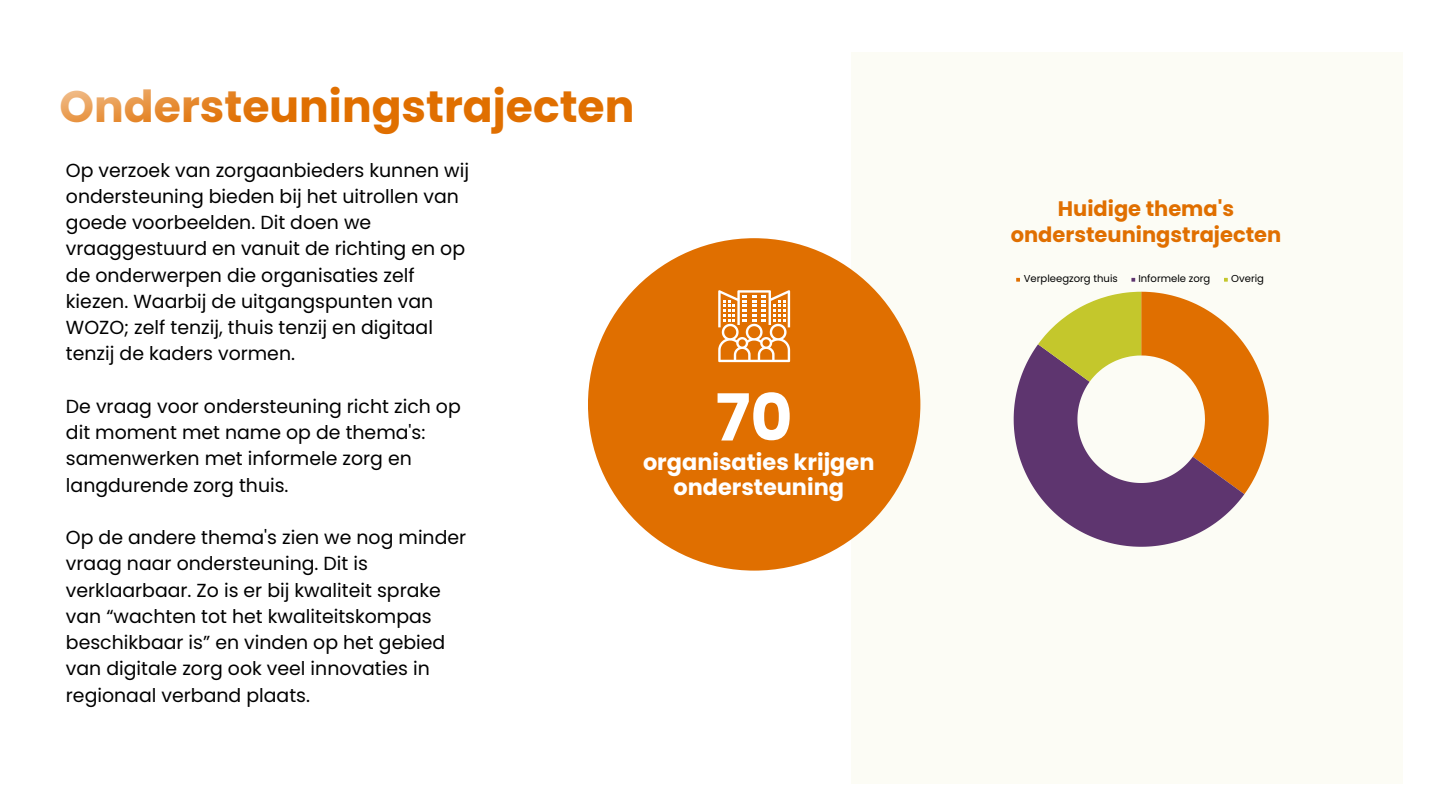
<style>
.page{position:relative;width:1440px;height:810px;background:#fff}
.page>*{position:absolute;margin:0;border:0;box-sizing:border-box;transform-origin:0 0}
.t1{font:700 64.8px "Poppins";color:#fff}
.t2{font:700 44.1px "Poppins";color:#e06f00}
.t3{font:700 22.4px "Poppins";color:#fff}
.t4{font:700 21px/26.2px "Poppins";color:#e06f00;text-align:center}
.t5{font:18.9px/26.2px "Poppins";color:#000}
.t6{font:10.1px "Poppins";color:#000}
</style>
<div class="page">
<div style="left:851px;top:53px;width:552px;height:731px;background:#fcfcf5"></div>
<div style="left:588px;top:238px;width:332px;height:333px;background:#e06f00;border-radius:50%"></div>
<svg style="left:718px;top:290px;width:72px;height:72px"></svg>
<svg style="left:1016px;top:278px;width:4px;height:4px"></svg>
<svg style="left:1131px;top:278px;width:4px;height:4px"></svg>
<svg style="left:1224px;top:278px;width:4px;height:4px"></svg>
<svg style="left:1014px;top:344px;width:230px;height:203px;fill:#5e356f"></svg>
<svg style="left:1038px;top:292px;width:231px;height:202px"></svg>
<p class="t2" style="left:60px;top:76px;width:576px">Ondersteuningstrajecten</p>
<p class="t5" style="left:66px;top:157px;width:405px">Op verzoek van zorgaanbieders kunnen wij ondersteuning bieden bij het uitrollen van goede voorbeelden. Dit doen we vraaggestuurd en vanuit de richting en op de onderwerpen die organisaties zelf kiezen. Waarbij de uitgangspunten van WOZO; zelf tenzij, thuis tenzij en digitaal tenzij de kaders vormen.</p>
<p class="t5" style="left:66px;top:393px;width:396px">De vraag voor ondersteuning richt zich op dit moment met name op de thema's: samenwerken met informele zorg en langdurende zorg thuis.</p>
<p class="t5" style="left:66px;top:524px;width:402px">Op de andere thema's zien we nog minder vraag naar ondersteuning. Dit is verklaarbaar. Zo is er bij kwaliteit sprake van “wachten tot het kwaliteitskompas beschikbaar is” en vinden op het gebied van digitale zorg ook veel innovaties in regionaal verband plaats.</p>
<p class="t1" style="left:716px;top:372px;width:78px">70</p>
<p class="t3" style="left:643px;top:446px;width:233px">organisaties krijgen</p>
<p class="t3" style="left:673px;top:472px;width:172px">ondersteuning</p>
<p class="t4" style="left:1011px;top:196px;width:272px">Huidige thema's ondersteuningstrajecten</p>
<p class="t6" style="left:1024px;top:272px;width:96px">Verpleegzorg thuis</p>
<p class="t6" style="left:1138px;top:272px;width:74px">Informele zorg</p>
<p class="t6" style="left:1231px;top:272px;width:34px">Overig</p>
</div>
